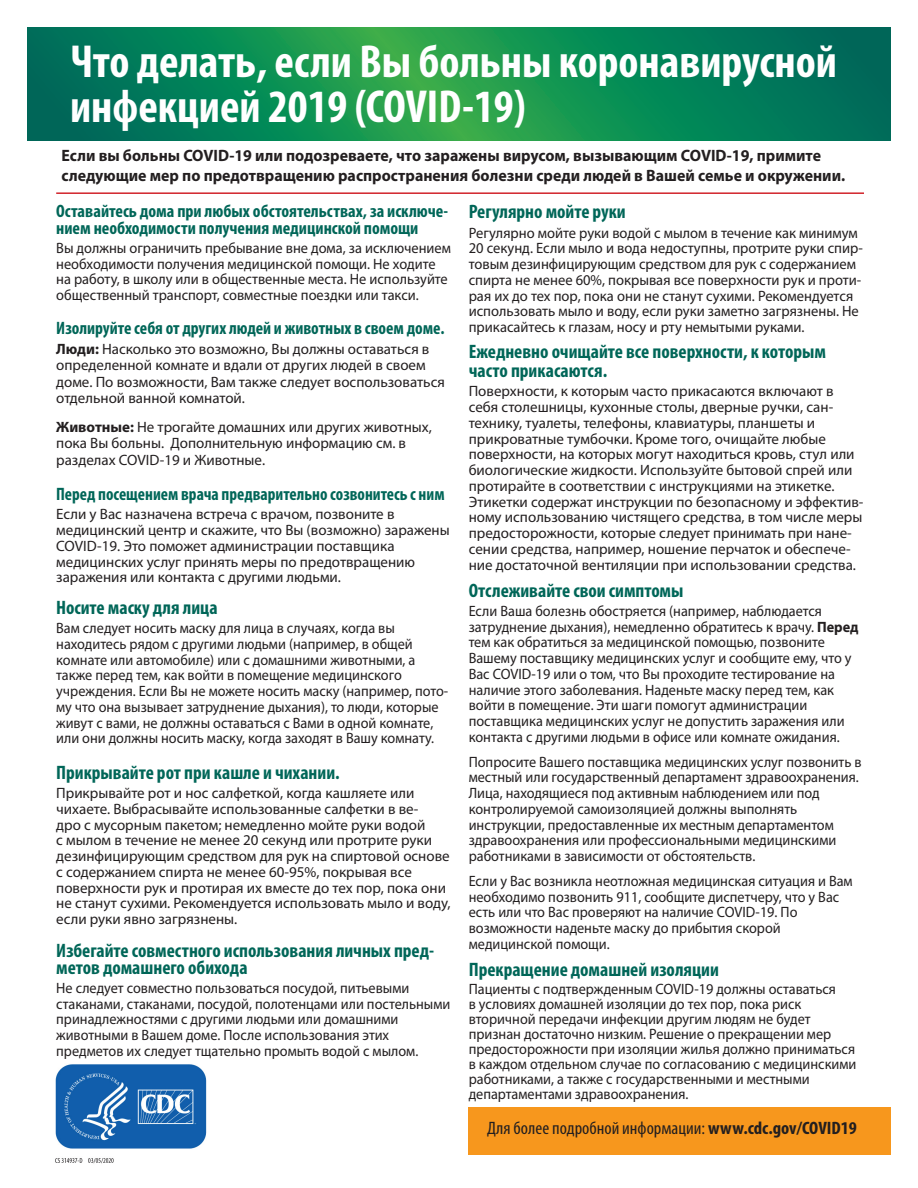
<style>
.page{position:relative;width:918px;height:1188px;background:#fff}
.page>*{position:absolute;margin:0;border:0;box-sizing:border-box;transform-origin:0 0}
.heading{font:700 condensed 46.5px/45px "Myriad Pro";color:#fff}
.heading-2{font:700 condensed 19.5px/16.5px "Myriad Pro";color:#006658}
.heading-3{font:700 condensed 18px/16.5px "Myriad Pro";color:#006658}
.heading-4{font:700 condensed 18px "Myriad Pro";color:#006658;scale:.96 1}
.heading-5{font:condensed 18px "Myriad Pro";color:#231f20;scale:1.05 1}
.heading-6{font:700 16.5px/19.8px "Myriad Pro";color:#231f20;scale:.96 1}
.heading-7{font:15px/15.8px "Myriad Pro";color:#231f20;scale:.95 1}
.heading-8{font:15px/15.8px "Myriad Pro";color:#231f20}
.heading-9{font:15px/15.8px "Myriad Pro";color:#231f20;scale:.96 1}
.s1{font-weight:700}
</style>
<div class="page">
<img style="left:55px;top:1064px;width:152px;height:100px">
<div style="left:469px;top:1107px;width:422px;height:48px;background:#f7971d"></div>
<svg style="left:27px;top:27px;width:864px;height:113px;background:#0d8854"></svg>
<hr style="left:56px;top:192px;width:808px;height:2px;background:#d1232a">
<p class="heading" style="left:70px;top:38px;width:768px">Что делать, если Вы больны коронавирусной инфекцией 2019 (COVID-19)</p>
<p class="heading-6" style="left:62px;top:145px;width:818px">Если вы больны COVID-19 или подозреваете, что заражены вирусом, вызывающим COVID-19, примите следующие мер по предотвращению распространения болезни среди людей в Вашей семье и окружении.</p>
<p class="heading-3" style="left:56px;top:203px;width:393px">Оставайтесь дома при любых обстоятельствах, за исключе&shy;нием необходимости получения медицинской помощи</p>
<p class="heading-9" style="left:56px;top:240px;width:413px">Вы должны ограничить пребывание вне дома, за исключением необходимости получения медицинской помощи. Не ходите на работу, в школу или в общественные места. Не используйте общественный транспорт, совместные поездки или такси.</p>
<p class="heading-3" style="left:56px;top:319px;width:390px">Изолируйте себя от других людей и животных в своем доме.</p>
<p class="heading-8" style="left:56px;top:340px;width:390px;line-height:16.5px"><span class="s1">Люди:</span> Насколько это возможно, Вы должны оставаться в определенной комнате и вдали от других людей в своем доме. По возможности, Вам также следует воспользоваться отдельной ванной комнатой.</p>
<p class="heading-8" style="left:56px;top:418px;width:377px;line-height:16.5px"><span class="s1">Животные:</span> Не трогайте домашних или других животных, пока Вы больны. Дополнительную информацию см. в разделах COVID-19 и Животные.</p>
<p class="heading-4" style="left:56px;top:483px;width:406px">Перед посещением врача предварительно созвонитесь с ним</p>
<p class="heading-8" style="left:56px;top:506px;width:395px">Если у Вас назначена встреча с врачом, позвоните в медицинский центр и скажите, что Вы (возможно) заражены COVID-19. Это поможет администрации поставщика медицинских услуг принять меры по предотвращению заражения или контакта с другими людьми.</p>
<p class="heading-2" style="left:56px;top:599px;width:163px">Носите маску для лица</p>
<p class="heading-7" style="left:56px;top:620px;width:414px">Вам следует носить маску для лица в случаях, когда вы находитесь рядом с другими людьми (например, в общей комнате или автомобиле) или с домашними животными, а также перед тем, как войти в помещение медицинского учреждения. Если Вы не можете носить маску (например, пото&shy;му что она вызывает затруднение дыхания), то люди, которые живут с вами, не должны оставаться с Вами в одной комнате, или они должны носить маску, когда заходят в Вашу комнату.</p>
<p class="heading-2" style="left:56px;top:764px;width:285px">Прикрывайте рот при кашле и чихании.</p>
<p class="heading-8" style="left:56px;top:785px;width:396px">Прикрывайте рот и нос салфеткой, когда кашляете или чихаете. Выбрасывайте использованные салфетки в ве-<br>дро с мусорным пакетом; немедленно мойте руки водой<br>с мылом в течение не менее 20 секунд или протрите руки дезинфицирующим средством для рук на спиртовой основе с содержанием спирта не менее 60-95%, покрывая все поверхности рук и протирая их вместе до тех пор, пока они не станут сухими. Рекомендуется использовать мыло и воду, если руки явно загрязнены.</p>
<p class="heading-2" style="left:56px;top:942px;width:379px">Избегайте совместного использования личных пред&shy;метов домашнего обихода</p>
<p class="heading-7" style="left:56px;top:980px;width:417px">Не следует совместно пользоваться посудой, питьевыми стаканами, стаканами, посудой, полотенцами или постельными принадлежностями с другими людьми или домашними животными в Вашем доме. После использования этих предметов их следует тщательно промыть водой с мылом.</p>
<p class="heading-2" style="left:469px;top:203px;width:158px">Регулярно мойте руки</p>
<p class="heading-8" style="left:469px;top:225px;width:396px">Регулярно мойте руки водой с мылом в течение как минимум 20 секунд. Если мыло и вода недоступны, протрите руки спир&shy;товым дезинфицирующим средством для рук с содержанием спирта не менее 60%, покрывая все поверхности рук и проти&shy;рая их до тех пор, пока они не станут сухими. Рекомендуется использовать мыло и воду, если руки заметно загрязнены. Не прикасайтесь к глазам, носу и рту немытыми руками.</p>
<p class="heading-2" style="left:469px;top:341px;width:359px;line-height:19.5px">Ежедневно очищайте все поверхности, к которым часто прикасаются.</p>
<p class="heading-8" style="left:469px;top:383px;width:396px">Поверхности, к которым часто прикасаются включают в себя столешницы, кухонные столы, дверные ручки, сан&shy;технику, туалеты, телефоны, клавиатуры, планшеты и прикроватные тумбочки. Кроме того, очищайте любые поверхности, на которых могут находиться кровь, стул или биологические жидкости. Используйте бытовой спрей или протирайте в соответствии с инструкциями на этикетке.<br>Этикетки содержат инструкции по безопасному и эффектив&shy;ному использованию чистящего средства, в том числе меры предосторожности, которые следует принимать при нане&shy;сении средства, например, ношение перчаток и обеспече&shy;ние достаточной вентиляции при использовании средства.</p>
<p class="heading-2" style="left:469px;top:582px;width:216px">Отслеживайте свои симптомы</p>
<p class="heading-7" style="left:469px;top:603px;width:412px">Если Ваша болезнь обостряется (например, наблюдается затруднение дыхания), немедленно обратитесь к врачу. <span class="s1">Перед </span>тем как обратиться за медицинской помощью, позвоните Вашему поставщику медицинских услуг и сообщите ему, что у Вас COVID-19 или о том, что Вы проходите тестирование на наличие этого заболевания. Наденьте маску перед тем, как войти в помещение. Эти шаги помогут администрации поставщика медицинских услуг не допустить заражения или контакта с другими людьми в офисе или комнате ожидания.</p>
<p class="heading-7" style="left:469px;top:754px;width:415px">Попросите Вашего поставщика медицинских услуг позвонить в местный или государственный департамент здравоохранения.<br>Лица, находящиеся под активным наблюдением или под контролируемой самоизоляцией должны выполнять инструкции, предоставленные их местным департаментом здравоохранения или профессиональными медицинскими работниками в зависимости от обстоятельств.</p>
<p class="heading-7" style="left:469px;top:873px;width:406px">Если у Вас возникла неотложная медицинская ситуация и Вам необходимо позвонить 911, сообщите диспетчеру, что у Вас есть или что Вас проверяют на наличие COVID-19. По возможности наденьте маску до прибытия скорой медицинской помощи.</p>
<p class="heading-2" style="left:469px;top:961px;width:252px">Прекращение домашней изоляции</p>
<p class="heading-7" style="left:469px;top:982px;width:410px;line-height:15px">Пациенты с подтвержденным COVID-19 должны оставаться<br>в условиях домашней изоляции до тех пор, пока риск вторичной передачи инфекции другим людям не будет признан достаточно низким. Решение о прекращении мер предосторожности при изоляции жилья должно приниматься в каждом отдельном случае по согласованию с медицинскими работниками, а также с государственными и местными департаментами здравоохранения.</p>
<p class="heading-5" style="left:487px;top:1117px;width:354px">Для более подробной информации: <span class="s1">www.cdc.gov/COVID19</span></p>
</div>
